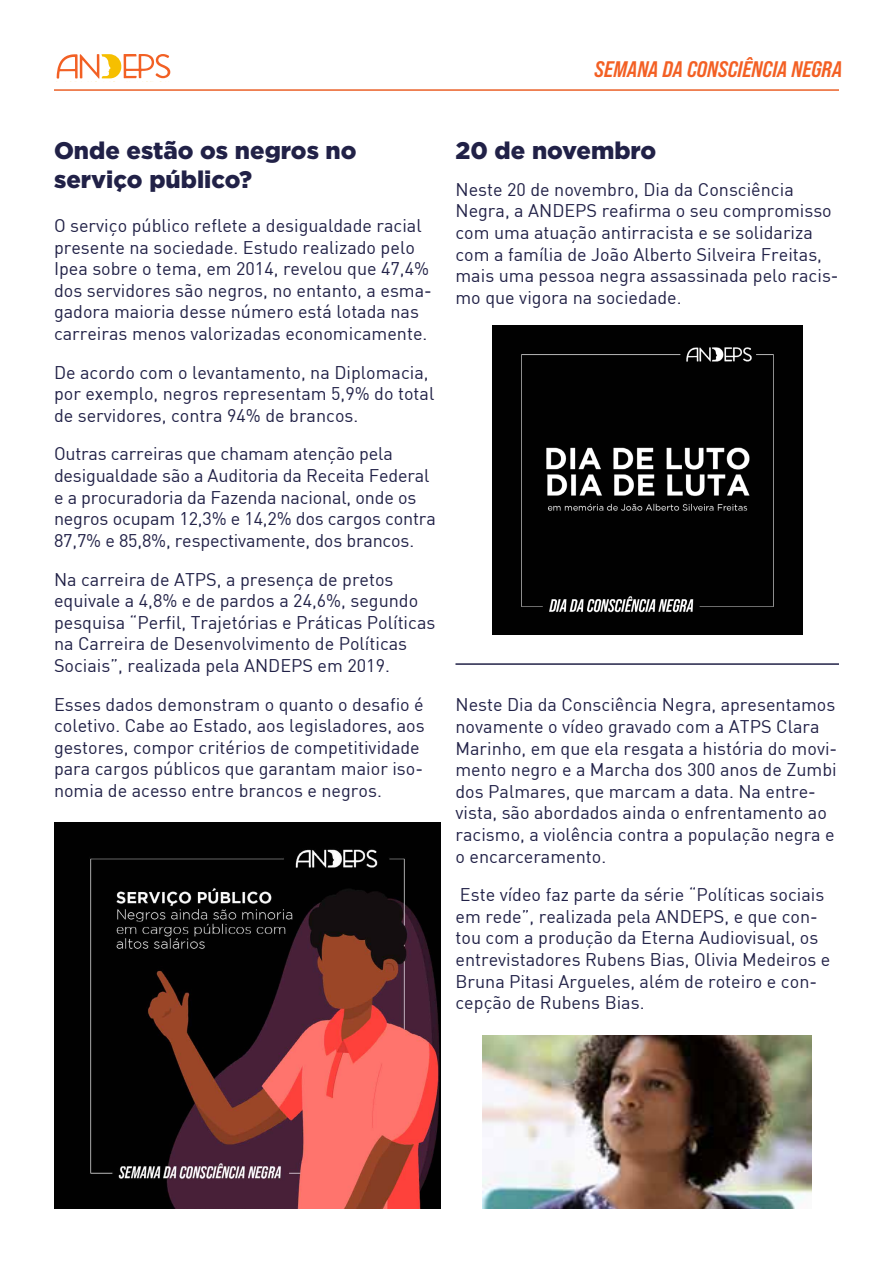
<style>
.page{position:relative;width:893px;height:1263px;background:#fff}
.page>*{position:absolute;margin:0;border:0;box-sizing:border-box;transform-origin:0 0}
.t1{font:900 24px/28.8px "Gotham";color:#212147}
.t2{font:22.5px "Bebas Neue Pro Sm E Bd It";color:#f36024}
.t3{font:18px/21.6px "DIN";color:#212147}
</style>
<div class="page">
<svg style="left:57px;top:54px;width:113px;height:25px"></svg>
<hr style="left:54px;top:89px;width:785px;height:2px;background:#eb6027">
<img style="left:54px;top:823px;width:387px;height:386px">
<img style="left:492px;top:325px;width:310px;height:310px">
<img style="left:483px;top:1036px;width:329px;height:173px">
<hr style="left:455px;top:663px;width:384px;height:2px;background:#212147">
<p class="t2" style="left:594px;top:55px;width:249px">SEMANA DA CONSCIÊNCIA NEGRA</p>
<h1 class="t1" style="left:54px;top:136px;width:304px">Onde estão os negros no serviço público?</h1>
<p class="t3" style="left:54px;top:214px;width:379px">O serviço público reflete a desigualdade racial presente na sociedade. Estudo realizado pelo Ipea sobre o tema, em 2014, revelou que 47,4% dos servidores são negros, no entanto, a esma&shy;gadora maioria desse número está lotada nas carreiras menos valorizadas economicamente.</p>
<p class="t3" style="left:54px;top:361px;width:382px">De acordo com o levantamento, na Diplomacia, por exemplo, negros representam 5,9% do total de servidores, contra 94% de brancos.</p>
<p class="t3" style="left:54px;top:443px;width:383px">Outras carreiras que chamam atenção pela desigualdade são a Auditoria da Receita Federal e a procuradoria da Fazenda nacional, onde os negros ocupam 12,3% e 14,2% dos cargos contra 87,7% e 85,8%, respectivamente, dos brancos.</p>
<p class="t3" style="left:54px;top:568px;width:383px">Na carreira de ATPS, a presença de pretos equivale a 4,8% e de pardos a 24,6%, segundo pesquisa “Perfil, Trajetórias e Práticas Políticas na Carreira de Desenvolvimento de Políticas Sociais”, realizada pela ANDEPS em 2019.</p>
<p class="t3" style="left:54px;top:693px;width:372px">Esses dados demonstram o quanto o desafio é coletivo. Cabe ao Estado, aos legisladores, aos gestores, compor critérios de competitividade para cargos públicos que garantam maior iso&shy;nomia de acesso entre brancos e negros.</p>
<h1 class="t1" style="left:455px;top:136px;width:202px">20 de novembro</h1>
<p class="t3" style="left:455px;top:178px;width:385px">Neste 20 de novembro, Dia da Consciência Negra, a ANDEPS reafirma o seu compromisso com uma atuação antirracista e se solidariza com a família de João Alberto Silveira Freitas, mais uma pessoa negra assassinada pelo racis&shy;mo que vigora na sociedade.</p>
<p class="t3" style="left:455px;top:694px;width:383px">Neste Dia da Consciência Negra, apresentamos novamente o vídeo gravado com a ATPS Clara Marinho, em que ela resgata a história do movi&shy;mento negro e a Marcha dos 300 anos de Zumbi dos Palmares, que marcam a data. Na entre&shy;vista, são abordados ainda o enfrentamento ao racismo, a violência contra a população negra e o encarceramento.</p>
<p class="t3" style="left:455px;top:884px;width:376px">Este vídeo faz parte da série “Políticas sociais em rede”, realizada pela ANDEPS, e que con&shy;tou com a produção da Eterna Audiovisual, os entrevistadores Rubens Bias, Olivia Medeiros e Bruna Pitasi Argueles, além de roteiro e con&shy;cepção de Rubens Bias.</p>
</div>
